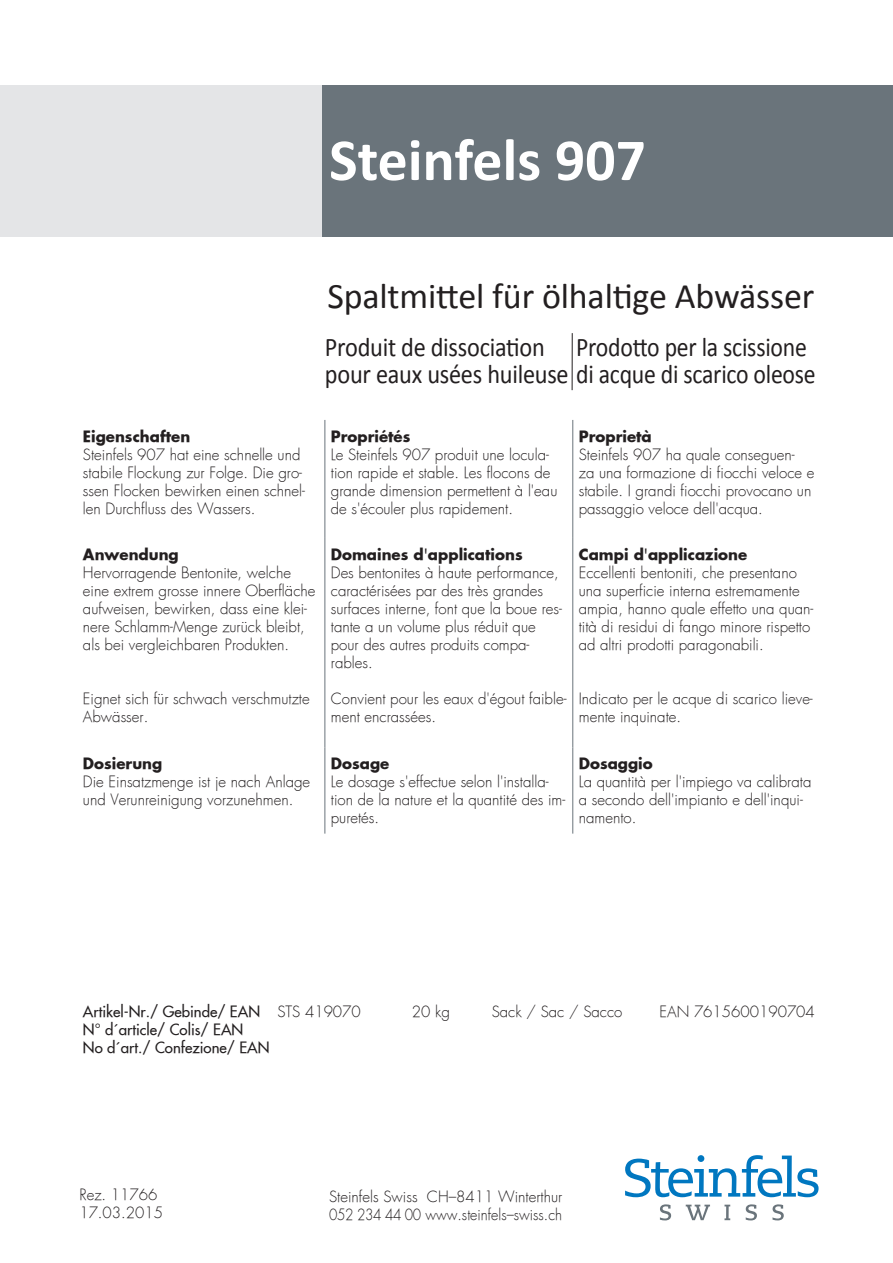
<style>
.page{position:relative;width:893px;height:1263px;background:#fff}
.page>*{position:absolute;margin:0;border:0;box-sizing:border-box;transform-origin:0 0}
.t1{font:700 60px "Calibri";color:#fff}
.t2{font:36px "Calibri";letter-spacing:-.005em;color:#231f20}
.t3{font:27px/27.5px "Calibri";letter-spacing:-.01em;color:#231f20;scale:.9 1}
.t4{font:27px "Calibri";letter-spacing:-.01em;color:#231f20;scale:.88 1}
.t5{font:300 15px/18px "Futura";color:#231f20}
.t6{font:15px/18px "Futura";color:#231f20}
.t7{font:700 15px "Futura";color:#231f20}
.s1{font-weight:700}
.s2{font-weight:400}
.s3{font-weight:300}
</style>
<div class="page">
<svg style="left:625px;top:1155px;width:194px;height:42px"></svg>
<svg style="left:660px;top:1204px;width:11px;height:16px"></svg>
<svg style="left:746px;top:1204px;width:11px;height:16px"></svg>
<svg style="left:772px;top:1204px;width:12px;height:16px"></svg>
<svg style="left:686px;top:1205px;width:24px;height:15px"></svg>
<svg style="left:724px;top:1205px;width:6px;height:15px"></svg>
<div style="left:0;top:85px;width:322px;height:152px;background:#e4e5e7"></div>
<hr style="left:325px;top:420px;width:1px;height:118px;background:#6a747b">
<hr style="left:572px;top:420px;width:1px;height:118px;background:#6a747b">
<hr style="left:325px;top:538px;width:1px;height:209px;background:#6a747b">
<hr style="left:572px;top:538px;width:1px;height:209px;background:#6a747b">
<hr style="left:325px;top:747px;width:1px;height:87px;background:#6a747b">
<hr style="left:572px;top:747px;width:1px;height:87px;background:#6a747b">
<hr style="left:572px;top:333px;width:1px;height:57px;background:#231f20">
<div style="left:322px;top:85px;width:571px;height:152px;background:#6a747b"></div>
<h1 class="t1" style="left:329px;top:122px;width:318px">Steinfels 907</h1>
<h2 class="t2" style="left:327px;top:273px;width:488px">Spaltmittel für ölhaltige Abwässer</h2>
<h3 class="t3" style="left:325px;top:333px;width:547px">Produit de dissociation<br>pour eaux usées huileuse di acque di scarico oleose</h3>
<h3 class="t4" style="left:576px;top:330px;width:264px">Prodotto per la scissione</h3>
<p class="t7" style="left:83px;top:426px;width:109px">Eigenschaften</p>
<p class="t5" style="left:83px;top:445px;width:224px">Steinfels 907 hat eine schnelle und stabile Flockung zur Folge. Die gro&shy;ssen Flocken bewirken einen schnel&shy;len Durchfluss des Wassers.</p>
<p class="t7" style="left:83px;top:544px;width:97px">Anwendung</p>
<p class="t5" style="left:83px;top:563px;width:234px">Hervorragende Bentonite, welche eine extrem grosse innere Oberfläche aufweisen, bewirken, dass eine klei&shy;nere Schlamm-Menge zurück bleibt, als bei vergleichbaren Produkten.</p>
<p class="t5" style="left:83px;top:689px;width:228px">Eignet sich für schwach verschmutzte<br>Abwässer.</p>
<p class="t7" style="left:83px;top:753px;width:81px">Dosierung</p>
<p class="t5" style="left:83px;top:773px;width:229px">Die Einsatzmenge ist je nach Anlage und Verunreinigung vorzunehmen.</p>
<p class="t7" style="left:331px;top:426px;width:81px">Propriétés</p>
<p class="t5" style="left:331px;top:445px;width:228px">Le Steinfels 907 produit une locula&shy;tion rapide et stable. Les flocons de grande dimension permettent à l'eau de s'écouler plus rapidement.</p>
<p class="t5" style="left:331px;top:545px;width:233px"><span class="s1">Domaines d</span><span class="s2">'</span><span class="s1">applications<br></span>Des bentonites à haute performance, caractérisées par des très grandes surfaces interne, font que la boue res&shy;tante a un volume plus réduit que pour des autres produits compa&shy;rables.</p>
<p class="t5" style="left:331px;top:689px;width:237px">Convient pour les eaux d'égout faible&shy;ment encrassées.</p>
<p class="t7" style="left:579px;top:426px;width:74px">Proprietà</p>
<p class="t5" style="left:579px;top:445px;width:237px">Steinfels 907 ha quale conseguen-<br>za una formazione di fiocchi veloce e stabile. I grandi fiocchi provocano un passaggio veloce dell'acqua.</p>
<p class="t5" style="left:579px;top:545px;width:236px"><span class="s1">Campi d</span><span class="s2">'</span><span class="s1">applicazione<br></span>Eccellenti bentoniti, che presentano una superficie interna estremamente ampia, hanno quale effetto una quan&shy;tità di residui di fango minore rispetto ad altri prodotti paragonabili.</p>
<p class="t5" style="left:579px;top:689px;width:236px">Indicato per le acque di scarico lieve&shy;mente inquinate.</p>
<p class="t7" style="left:331px;top:753px;width:60px">Dosage</p>
<p class="t5" style="left:331px;top:773px;width:236px">Le dosage s'effectue selon l'installa&shy;tion de la nature et la quantité des im&shy;puretés.</p>
<p class="t7" style="left:579px;top:753px;width:75px">Dosaggio</p>
<p class="t5" style="left:579px;top:773px;width:234px">La quantità per l'impiego va calibrata a secondo dell'impianto e dell'inqui&shy;namento.</p>
<p class="t6" style="left:83px;top:1002px;width:279px">Artikel-Nr./ Gebinde/ EAN <span class="s3">STS 419070</span></p>
<p class="t5" style="left:412px;top:1003px;width:40px">20 kg</p>
<p class="t5" style="left:492px;top:1003px;width:132px">Sack / Sac / Sacco</p>
<p class="t5" style="left:659px;top:1003px;width:157px">EAN 7615600190704</p>
<p class="t6" style="left:83px;top:1020px;width:188px">N° d´article/ Colis/ EAN<br>No d´art./ Confezione/ EAN</p>
<p class="t5" style="left:79px;top:1186px;width:85px">Rez. 11766<br>17.03.2015</p>
<p class="t5" style="left:329px;top:1188px;width:235px">Steinfels Swiss CH–8411 Winterthur<br>052 234 44 00 www.steinfels–swiss.ch</p>
</div>
